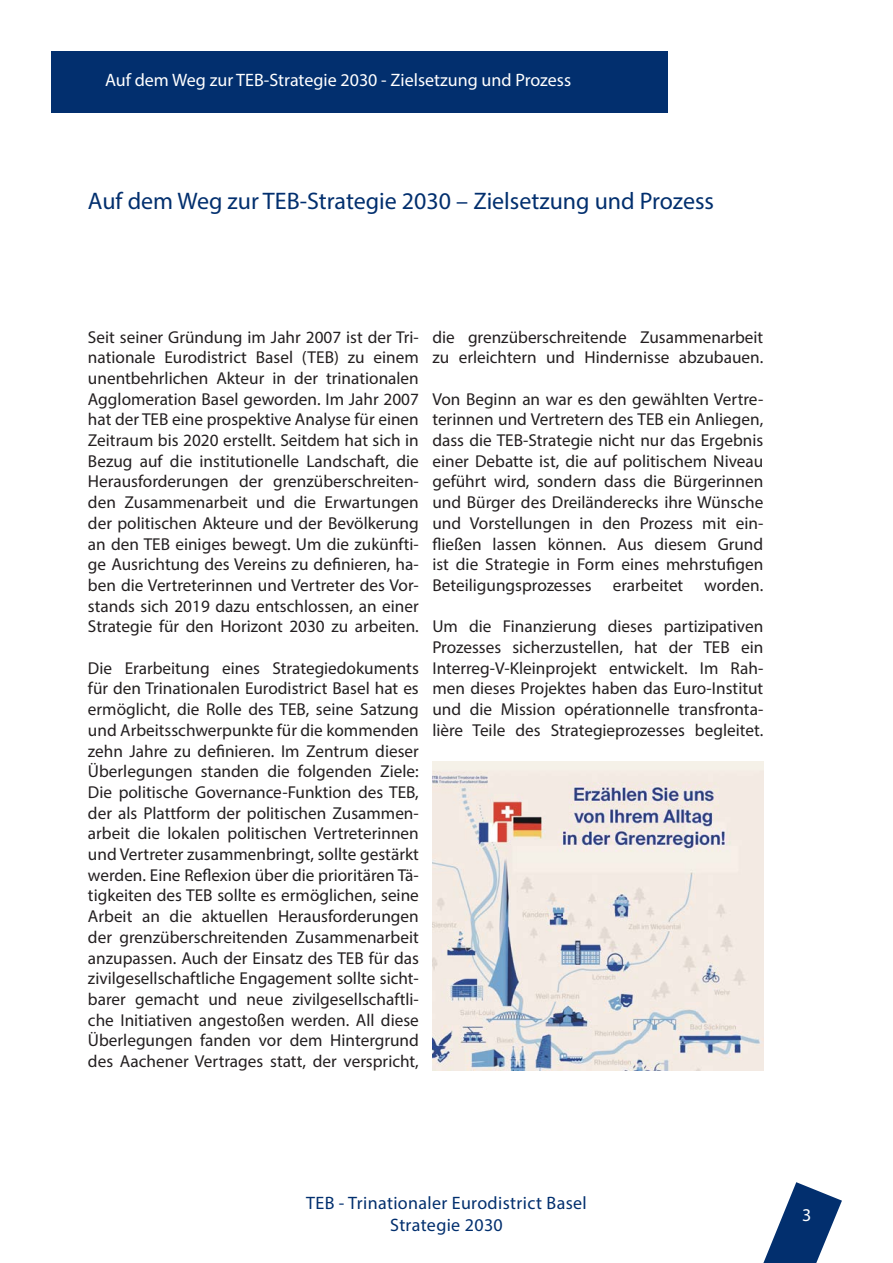
<style>
.page{position:relative;width:893px;height:1263px;background:#fff}
.page>*{position:absolute;margin:0;border:0;box-sizing:border-box;transform-origin:0 0}
.t1{font:24px "Myriad Pro";color:#022f6e}
.t2{font:18px "Myriad Pro";color:#fff}
.t3{font:18px/21.6px "Myriad Pro";letter-spacing:.02em;color:#022f6e;text-align:center}
.t4{font:17.25px/20.7px "Myriad Pro";color:#231f20;text-align:justify}
</style>
<div class="page">
<svg style="left:763px;top:1182px;width:79px;height:81px"></svg>
<div style="left:51px;top:51px;width:616px;height:62px;background:#022f6e"></div>
<img style="left:432px;top:761px;width:331px;height:309px">
<p class="t2" style="left:105px;top:69px;width:468px">Auf dem Weg zur TEB-Strategie 2030 - Zielsetzung und Prozess</p>
<p class="t1" style="left:88px;top:186px;width:628px">Auf dem Weg zur TEB-Strategie 2030 – Zielsetzung und Prozess</p>
<p class="t4" style="left:88px;top:326px;width:332px">Seit seiner Gründung im Jahr 2007 ist der Tri&shy;nationale Eurodistrict Basel (TEB) zu einem unentbehrlichen Akteur in der trinationalen Agglomeration Basel geworden. Im Jahr 2007 hat der TEB eine prospektive Analyse für einen Zeitraum bis 2020 erstellt. Seitdem hat sich in Bezug auf die institutionelle Landschaft, die Herausforderungen der grenzüberschreiten&shy;den Zusammenarbeit und die Erwartungen der politischen Akteure und der Bevölkerung an den TEB einiges bewegt. Um die zukünfti&shy;ge Ausrichtung des Vereins zu definieren, ha&shy;ben die Vertreterinnen und Vertreter des Vor&shy;stands sich 2019 dazu entschlossen, an einer Strategie für den Horizont 2030 zu arbeiten.</p>
<p class="t4" style="left:88px;top:657px;width:332px">Die Erarbeitung eines Strategiedokuments für den Trinationalen Eurodistrict Basel hat es ermöglicht, die Rolle des TEB, seine Satzung und Arbeitsschwerpunkte für die kommenden zehn Jahre zu definieren. Im Zentrum dieser Überlegungen standen die folgenden Ziele:<br>Die politische Governance-Funktion des TEB, der als Plattform der politischen Zusammen&shy;arbeit die lokalen politischen Vertreterinnen und Vertreter zusammenbringt, sollte gestärkt werden. Eine Reflexion über die prioritären Tä&shy;tigkeiten des TEB sollte es ermöglichen, seine Arbeit an die aktuellen Herausforderungen der grenzüberschreitenden Zusammenarbeit anzupassen. Auch der Einsatz des TEB für das zivilgesellschaftliche Engagement sollte sicht&shy;barer gemacht und neue zivilgesellschaftli&shy;che Initiativen angestoßen werden. All diese Überlegungen fanden vor dem Hintergrund des Aachener Vertrages statt, der verspricht,</p>
<p class="t4" style="left:432px;top:326px;width:332px">die grenzüberschreitende Zusammenarbeit zu erleichtern und Hindernisse abzubauen.</p>
<p class="t4" style="left:432px;top:388px;width:332px">Von Beginn an war es den gewählten Vertre&shy;terinnen und Vertretern des TEB ein Anliegen, dass die TEB-Strategie nicht nur das Ergebnis einer Debatte ist, die auf politischem Niveau geführt wird, sondern dass die Bürgerinnen und Bürger des Dreiländerecks ihre Wünsche und Vorstellungen in den Prozess mit ein&shy;fließen lassen können. Aus diesem Grund ist die Strategie in Form eines mehrstufigen Beteiligungsprozesses erarbeitet worden.</p>
<p class="t4" style="left:432px;top:616px;width:332px">Um die Finanzierung dieses partizipativen Prozesses sicherzustellen, hat der TEB ein Interreg-V-Kleinprojekt entwickelt. Im Rah&shy;men dieses Projektes haben das Euro-Institut und die Mission opérationnelle transfronta&shy;lière Teile des Strategieprozesses begleitet.</p>
<p class="t3" style="left:306px;top:1192px;width:282px">TEB - Trinationaler Eurodistrict Basel<br>Strategie 2030</p>
<p class="t2" style="left:802px;top:1204px;width:11px">3</p>
</div>
